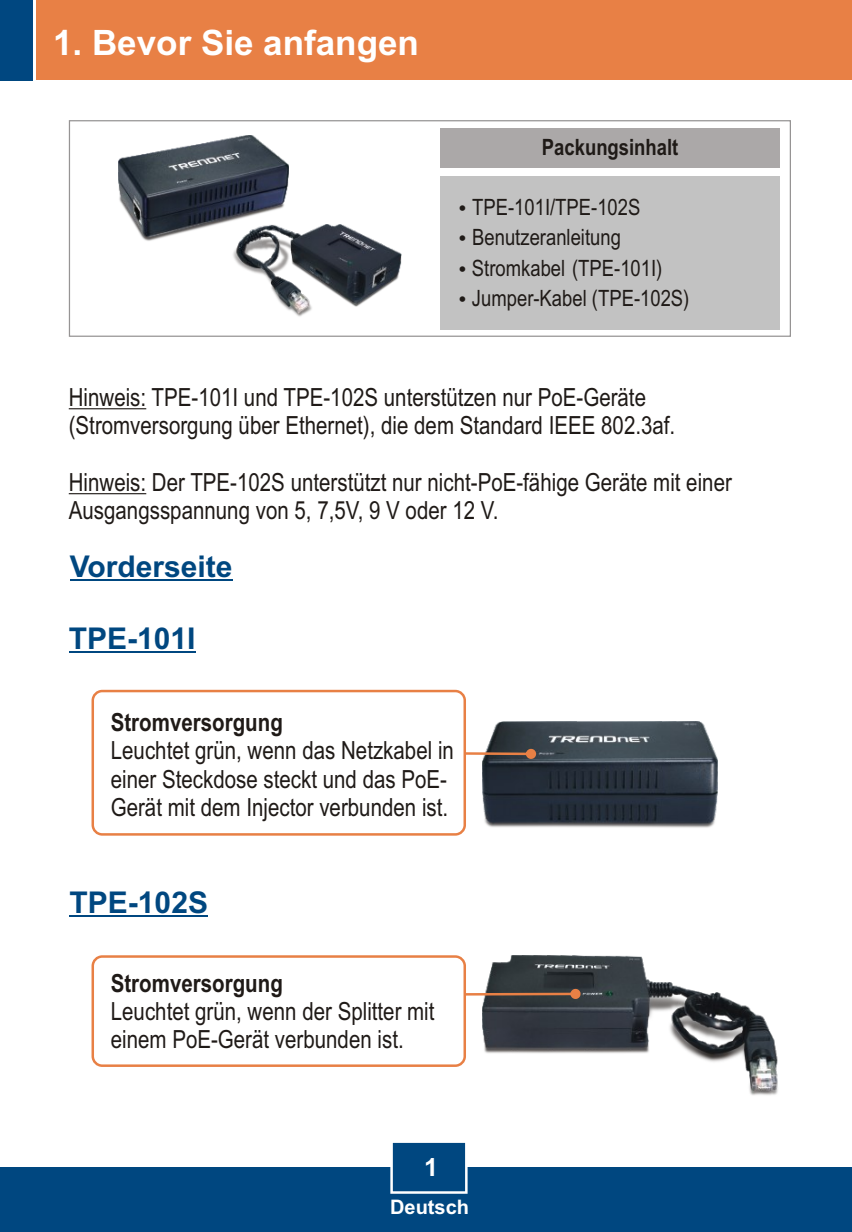
<style>
.page{position:relative;width:852px;height:1232px;background:#fff}
.page>*{position:absolute;margin:0;border:0;box-sizing:border-box;transform-origin:0 0}
.t1{font:700 35px "Arial";color:#fff}
.t2{font:700 30px "Arial";color:#004780}
.t3{font:25px/28.2px "Arial Narrow";color:#1f1a17}
.t4{font:700 25px "Arial Narrow";color:#1f1a17}
.t5{font:700 25px "Arial";color:#fff}
.t6{font:22.5px "Arial Narrow";color:#1f1a17}
.t7{font:700 22.5px "Arial Narrow";color:#1f1a17}
.t8{font:700 20px "Arial";color:#fff}
</style>
<div class="page">
<img style="left:482px;top:955px;width:296px;height:141px">
<img style="left:482px;top:721px;width:236px;height:107px">
<svg style="left:466px;top:749px;width:70px;height:10px"></svg>
<svg style="left:466px;top:989px;width:114px;height:10px"></svg>
<div style="left:0;top:1167px;width:852px;height:65px;background:#004780"></div>
<div style="left:36px;top:0;width:816px;height:80px;background:#e88045"></div>
<div style="left:0;top:0;width:33px;height:80px;background:#004780"></div>
<svg style="left:390px;top:1142px;width:78px;height:52px"></svg>
<hr style="left:69px;top:408px;width:77px;height:1px;background:#1f1a17">
<hr style="left:69px;top:493px;width:77px;height:1px;background:#1f1a17">
<svg style="left:68px;top:120px;width:723px;height:217px"></svg>
<div style="left:440px;top:176px;width:340px;height:153px;background:#c2c2c2"></div>
<div style="left:440px;top:128px;width:340px;height:40px;background:#aba8a8"></div>
<img style="left:118px;top:135px;width:170px;height:107px">
<img style="left:231px;top:224px;width:170px;height:93px">
<hr style="left:70px;top:580px;width:163px;height:1px;background:#004780">
<div style="left:91px;top:690px;width:375px;height:146px;background:#fff;border:3px solid #e88045;border-radius:9px"></div>
<div style="left:91px;top:955px;width:375px;height:112px;background:#fff;border:3px solid #e88045;border-radius:9px"></div>
<hr style="left:69px;top:651px;width:126px;height:2px;background:#004780">
<hr style="left:70px;top:915px;width:138px;height:1px;background:#004780">
<h1 class="t1" style="left:53px;top:30px;width:367px">1. Bevor Sie anfangen</h1>
<p class="t7" style="left:542px;top:139px;width:138px">Packungsinhalt</p>
<p class="t6" style="left:472px;top:198px;width:170px">TPE-101I/TPE-102S</p>
<p class="t6" style="left:472px;top:229px;width:150px">Benutzeranleitung</p>
<p class="t6" style="left:472px;top:259px;width:192px">Stromkabel (TPE-101I)</p>
<p class="t6" style="left:472px;top:290px;width:219px">Jumper-Kabel (TPE-102S)</p>
<p class="t3" style="left:69px;top:385px;width:608px">Hinweis: TPE-101I und TPE-102S unterstützen nur PoE-Geräte (Stromversorgung über Ethernet), die dem Standard IEEE 802.3af.</p>
<p class="t3" style="left:69px;top:470px;width:664px">Hinweis: Der TPE-102S unterstützt nur nicht-PoE-fähige Geräte mit einer<br>Ausgangsspannung von 5, 7,5V, 9 V oder 12 V.</p>
<p class="t2" style="left:70px;top:555px;width:164px">Vorderseite</p>
<p class="t2" style="left:69px;top:627px;width:128px">TPE-101I</p>
<p class="t4" style="left:111px;top:713px;width:174px">Stromversorgung</p>
<p class="t3" style="left:111px;top:739px;width:345px">Leuchtet grün, wenn das Netzkabel in einer Steckdose steckt und das PoE-<br>Gerät mit dem Injector verbunden ist.</p>
<p class="t2" style="left:70px;top:891px;width:140px">TPE-102S</p>
<p class="t4" style="left:111px;top:974px;width:174px">Stromversorgung</p>
<p class="t3" style="left:111px;top:999px;width:325px">Leuchtet grün, wenn der Splitter mit einem PoE-Gerät verbunden ist.</p>
<p class="t5" style="left:424px;top:1158px;width:15px">1</p>
<p class="t8" style="left:390px;top:1199px;width:80px">Deutsch</p>
</div>
